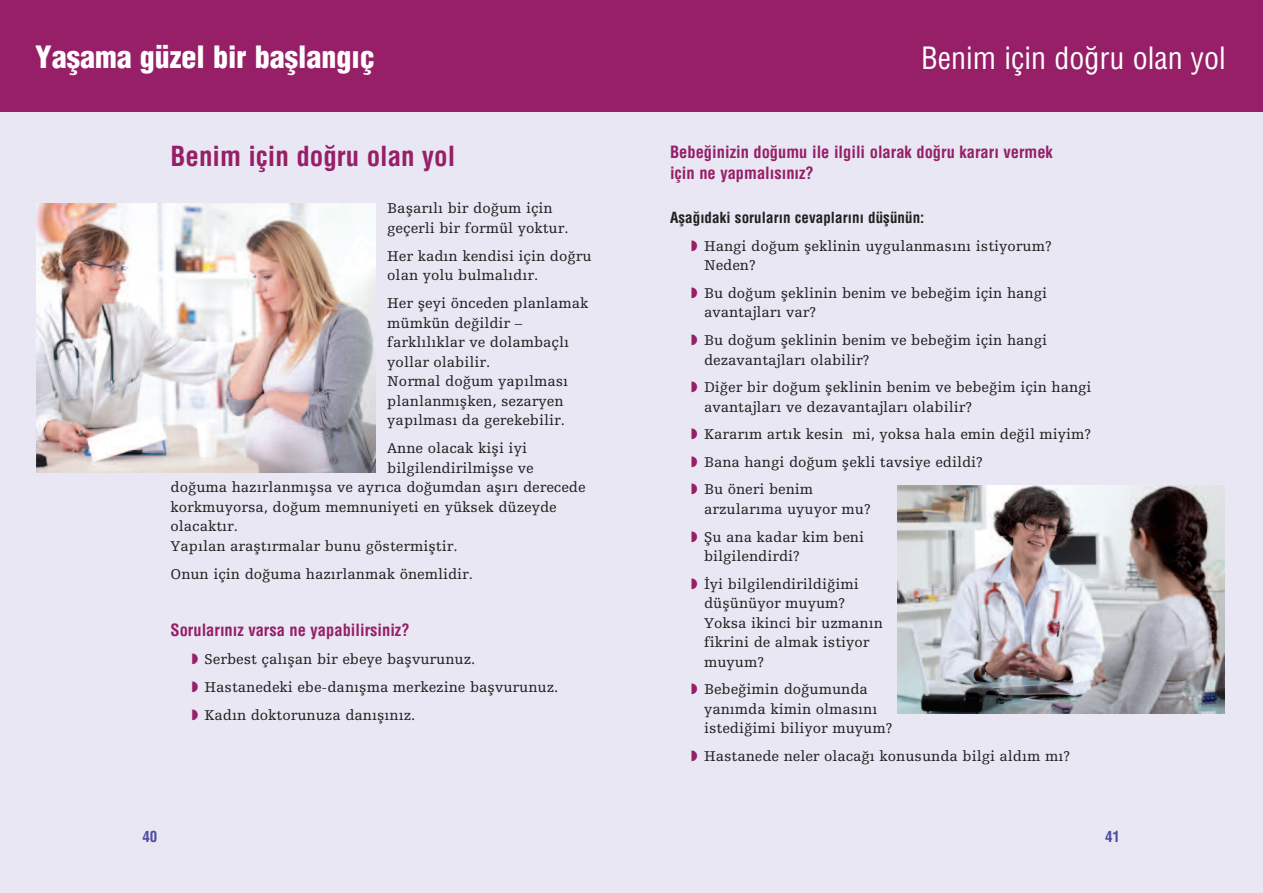
<style>
.page{position:relative;width:1263px;height:893px;background:#fff}
.page>*{position:absolute;margin:0;border:0;box-sizing:border-box;transform-origin:0 0}
.t1{font:900 condensed 30px "Turk Helvetica";color:#fff}
.t2{font:condensed 30px "Turk Helvetica";color:#fff}
.t3{font:700 condensed 27px "Turk Helvetica";color:#961f67}
.t4{font:700 condensed 16.5px/21px "Turk Helvetica";color:#961f67}
.t5{font:15px/19.5px "Turk Egyptienne F";color:#231f20}
.t6{font:700 condensed 15px "Turk Helvetica";letter-spacing:.005em;color:#231f20}
.t7{font:700 condensed 15px "Helvetica";color:#504fa1}
</style>
<div class="page">
<div style="left:632px;top:109px;width:631px;height:784px;background:#e8e7f3"></div>
<div style="left:631px;top:0;width:632px;height:112px;background:#961f67"></div>
<div style="left:0;top:109px;width:631px;height:784px;background:#e8e7f3"></div>
<div style="left:0;top:0;width:634px;height:112px;background:#961f67"></div>
<img style="left:36px;top:203px;width:339px;height:270px">
<img style="left:898px;top:485px;width:326px;height:228px">
<h1 class="t1" style="left:35px;top:40px;width:341px">Yaƒama güzel bir baƒlangıç</h1>
<h2 class="t3" style="left:170px;top:141px;width:286px">Benim için do‡ru olan yol</h2>
<p class="t5" style="left:387px;top:200px;width:183px">Baƒarılı bir do‡um için geçerli bir formül yoktur.</p>
<p class="t5" style="left:387px;top:247px;width:206px">Her kadın kendisi için do‡ru olan yolu bulmalıdır.</p>
<p class="t5" style="left:387px;top:295px;width:203px">Her ƒeyi önceden planlamak mümkün de‡ildir – farklılıklar ve dolambaçlı yollar olabilir.<br>Normal do‡um yapılması planlanmıƒken, sezaryen yapılması da gerekebilir.</p>
<p class="t5" style="left:387px;top:440px;width:148px">Anne olacak kiƒi iyi bilgilendirilmiƒse ve</p>
<p class="t5" style="left:170px;top:479px;width:417px">do‡uma hazırlanmıƒsa ve ayrıca do‡umdan aƒırı derecede korkmuyorsa, do‡um memnuniyeti en yüksek düzeyde olacaktır.<br>Yapılan araƒtırmalar bunu göstermiƒtir.</p>
<p class="t5" style="left:170px;top:565px;width:304px">Onun için do‡uma hazırlanmak önemlidir.</p>
<p class="t4" style="left:170px;top:620px;width:241px">Sorularınız varsa ne yapabilirsiniz?</p>
<p class="t5" style="left:204px;top:651px;width:272px">Serbest çalıƒan bir ebeye baƒvurunuz.</p>
<p class="t5" style="left:204px;top:679px;width:355px">Hastanedeki ebe-danıƒma merkezine baƒvurunuz.</p>
<p class="t5" style="left:204px;top:707px;width:212px">Kadın doktorunuza danıƒınız.</p>
<p class="t7" style="left:142px;top:828px;width:16px">40</p>
<h1 class="t2" style="left:921px;top:41px;width:306px">Benim için do‡ru olan yol</h1>
<p class="t4" style="left:670px;top:142px;width:384px">Bebe‡inizin do‡umu ile ilgili olarak do‡ru kararı vermek için ne yapmalısınız?</p>
<h5 class="t6" style="left:670px;top:209px;width:256px">Aƒa‡ıdaki soruların cevaplarını düƒünün:</h5>
<p class="t5" style="left:704px;top:237px;width:349px">Hangi do‡um ƒeklinin uygulanmasını istiyorum?<br>Neden?</p>
<p class="t5" style="left:704px;top:284px;width:344px">Bu do‡um ƒeklinin benim ve bebe‡im için hangi avantajları var?</p>
<p class="t5" style="left:704px;top:332px;width:344px">Bu do‡um ƒeklinin benim ve bebe‡im için hangi dezavantajları olabilir?</p>
<p class="t5" style="left:704px;top:379px;width:389px">Di‡er bir do‡um ƒeklinin benim ve bebe‡im için hangi avantajları ve dezavantajları olabilir?</p>
<p class="t5" style="left:704px;top:426px;width:389px">Kararım artık kesin mi, yoksa hala emin de‡il miyim?</p>
<p class="t5" style="left:704px;top:453px;width:280px">Bana hangi do‡um ƒekli tavsiye edildi?</p>
<p class="t5" style="left:704px;top:481px;width:168px">Bu öneri benim arzularıma uyuyor mu?</p>
<p class="t5" style="left:704px;top:528px;width:162px">£u ana kadar kim beni bilgilendirdi?</p>
<p class="t5" style="left:704px;top:575px;width:180px">#yi bilgilendirildi‡imi düƒünüyor muyum?<br>Yoksa ikinci bir uzmanın fikrini de almak istiyor muyum?</p>
<p class="t5" style="left:704px;top:681px;width:175px">Bebe‡imin do‡umunda yanımda kimin olmasını</p>
<p class="t5" style="left:704px;top:715px;width:367px;line-height:27.6px">istedi‡imi biliyor muyum?<br>Hastanede neler olaca‡ı konusunda bilgi aldım mı?</p>
<p class="t7" style="left:1105px;top:828px;width:16px">41</p>
</div>
